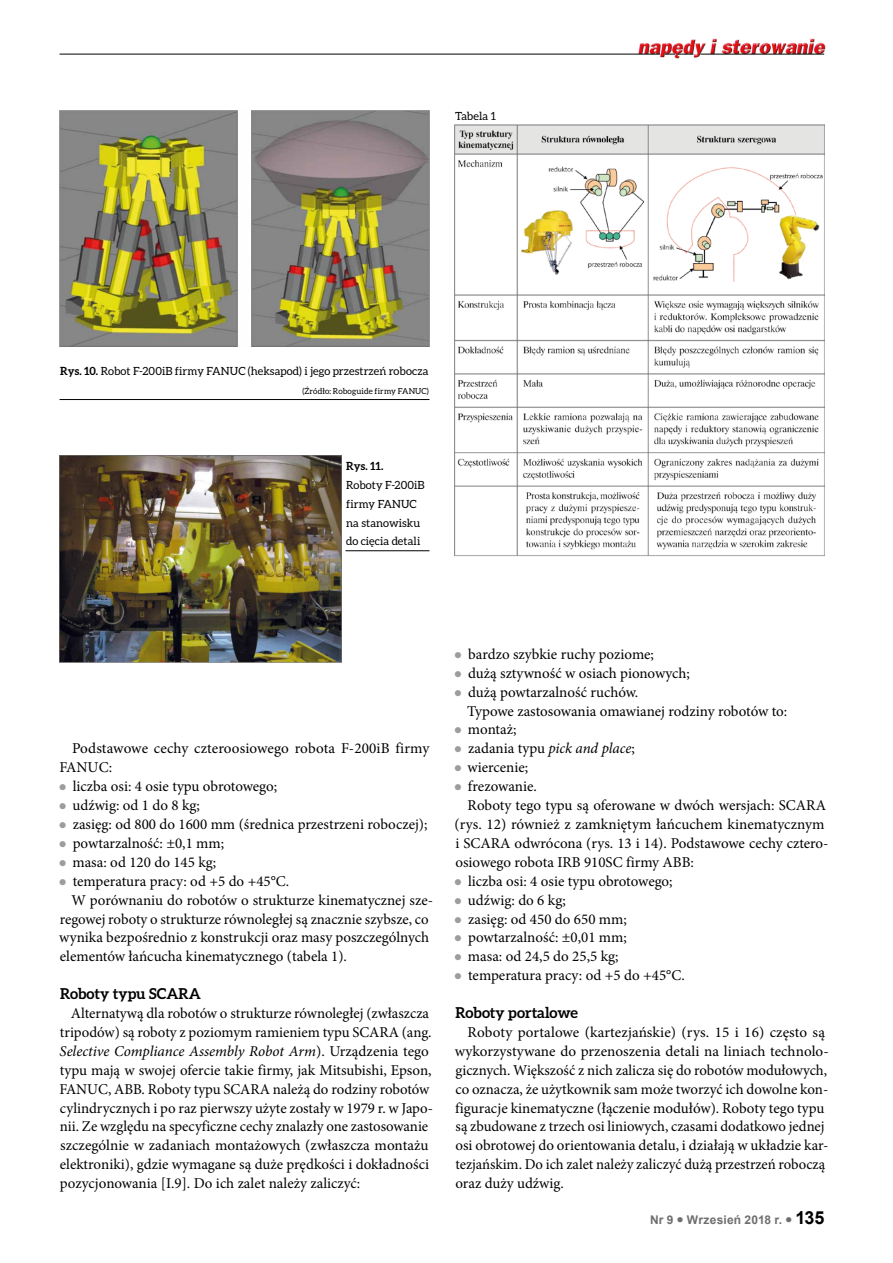
<style>
.page{position:relative;width:893px;height:1263px;background:#fff}
.page>*{position:absolute;margin:0;border:0;box-sizing:border-box;transform-origin:0 0}
.t1{font:15px/18.9px "Minion Pro";color:#000}
.t2{font:700 15px "Aleo";color:#000}
.t3{font:700 12px "Arial";letter-spacing:.015em;color:#706f6f}
.t4{font:11.25px/18.9px "Aleo";letter-spacing:.01em;color:#000}
.t5{font:700 11.25px "Aleo";color:#000}
.t6{font:8.25px "Aleo";letter-spacing:.015em;color:#000}
.s1{font-weight:700}
.s2{font-style:italic}
.s3{font-size:18px;color:#000}
</style>
<div class="page">
<img style="left:636px;top:38px;width:190px;height:21px">
<hr style="left:60px;top:54px;width:600px;height:1px;background:#000">
<svg style="left:665px;top:54px;width:28px;height:1px"></svg>
<hr style="left:700px;top:54px;width:124px;height:1px;background:#000">
<hr style="left:60px;top:399px;width:369px;height:1px;background:#000">
<img style="left:60px;top:111px;width:369px;height:235px">
<img style="left:60px;top:455px;width:281px;height:207px">
<hr style="left:345px;top:550px;width:84px;height:1px;background:#000">
<img style="left:454px;top:124px;width:371px;height:432px">
<p class="t4" style="left:455px;top:107px;width:42px">Tabela 1</p>
<p class="t4" style="left:60px;top:362px;width:370px"><span class="s1">Rys. 10.</span> Robot F-200iB firmy FANUC (heksapod) i jego przestrzeń robocza</p>
<p class="t6" style="left:302px;top:387px;width:128px">(źródło: Roboguide firmy FANUC)</p>
<p class="t5" style="left:346px;top:459px;width:39px">Rys. 11.</p>
<p class="t4" style="left:346px;top:475px;width:80px">Roboty F-200iB firmy FANUC na stanowisku do cięcia detali</p>
<p class="t1" style="left:72px;top:739px;width:359px">Podstawowe cechy czteroosiowego robota F-200iB firmy</p>
<p class="t1" style="left:59px;top:758px;width:54px">FANUC:</p>
<p class="t1" style="left:73px;top:777px;width:206px">liczba osi: 4 osie typu obrotowego;</p>
<p class="t1" style="left:72px;top:796px;width:129px">udźwig: od 1 do 8 kg;</p>
<p class="t1" style="left:73px;top:815px;width:356px">zasięg: od 800 do 1600 mm (średnica przestrzeni roboczej);</p>
<p class="t1" style="left:73px;top:834px;width:153px">powtarzalność: ±0,1 mm;</p>
<p class="t1" style="left:73px;top:853px;width:145px">masa: od 120 do 145 kg;</p>
<p class="t1" style="left:73px;top:871px;width:218px">temperatura pracy: od +5 do +45°C.</p>
<p class="t1" style="left:71px;top:890px;width:363px">W porównaniu do robotów o strukturze kinematycznej sze-</p>
<p class="t1" style="left:60px;top:909px;width:370px">regowej roboty o strukturze równoległej są znacznie szybsze, co</p>
<p class="t1" style="left:59px;top:928px;width:371px">wynika bezpośrednio z konstrukcji oraz masy poszczególnych</p>
<p class="t1" style="left:60px;top:947px;width:289px">elementów łańcucha kinematycznego (tabela 1).</p>
<p class="t2" style="left:60px;top:985px;width:143px">Roboty typu SCARA</p>
<p class="t1" style="left:59px;top:1004px;width:375px;text-indent:11px">Alternatywą dla robotów o strukturze równoległej (zwłaszcza tripodów) są roboty z poziomym ramieniem typu SCARA (ang.<br><span class="s2">Selective Compliance Assembly Robot Arm</span>). Urządzenia tego typu mają w swojej ofercie takie firmy, jak Mitsubishi, Epson, FANUC, ABB. Roboty typu SCARA należą do rodziny robotów cylindrycznych i po raz pierwszy użyte zostały w 1979 r. w Japo&shy;nii. Ze względu na specyficzne cechy znalazły one zastosowanie szczególnie w zadaniach montażowych (zwłaszcza montażu elektroniki), gdzie wymagane są duże prędkości i dokładności pozycjonowania [I.9]. Do ich zalet należy zaliczyć:</p>
<p class="t1" style="left:468px;top:645px;width:187px">bardzo szybkie ruchy poziome;</p>
<p class="t1" style="left:468px;top:664px;width:223px">dużą sztywność w osiach pionowych;</p>
<p class="t1" style="left:468px;top:682px;width:172px">dużą powtarzalność ruchów.</p>
<p class="t1" style="left:467px;top:701px;width:322px">Typowe zastosowania omawianej rodziny robotów to:</p>
<p class="t1" style="left:468px;top:720px;width:50px">montaż;</p>
<p class="t1" style="left:468px;top:739px;width:168px">zadania typu <span class="s2">pick and place</span>;</p>
<p class="t1" style="left:467px;top:758px;width:62px">wiercenie;</p>
<p class="t1" style="left:468px;top:777px;width:70px">frezowanie.</p>
<p class="t1" style="left:468px;top:796px;width:360px">Roboty tego typu są oferowane w dwóch wersjach: SCARA</p>
<p class="t1" style="left:455px;top:815px;width:371px">(rys. 12) również z zamkniętym łańcuchem kinematycznym</p>
<p class="t1" style="left:455px;top:834px;width:375px">i SCARA odwrócona (rys. 13 i 14). Podstawowe cechy cztero-</p>
<p class="t1" style="left:455px;top:853px;width:240px">osiowego robota IRB 910SC firmy ABB:</p>
<p class="t1" style="left:468px;top:871px;width:206px">liczba osi: 4 osie typu obrotowego;</p>
<p class="t1" style="left:468px;top:890px;width:99px">udźwig: do 6 kg;</p>
<p class="t1" style="left:468px;top:909px;width:160px">zasięg: od 450 do 650 mm;</p>
<p class="t1" style="left:468px;top:928px;width:160px">powtarzalność: ±0,01 mm;</p>
<p class="t1" style="left:468px;top:947px;width:152px">masa: od 24,5 do 25,5 kg;</p>
<p class="t1" style="left:468px;top:966px;width:218px">temperatura pracy: od +5 do +45°C.</p>
<p class="t2" style="left:455px;top:1004px;width:124px">Roboty portalowe</p>
<p class="t1" style="left:455px;top:1023px;width:375px;text-indent:13px">Roboty portalowe (kartezjańskie) (rys. 15 i 16) często są wykorzystywane do przenoszenia detali na liniach technolo&shy;gicznych. Większość z nich zalicza się do robotów modułowych, co oznacza, że użytkownik sam może tworzyć ich dowolne kon&shy;figuracje kinematyczne (łączenie modułów). Roboty tego typu są zbudowane z trzech osi liniowych, czasami dodatkowo jednej osi obrotowej do orientowania detalu, i działają w układzie kar&shy;tezjańskim. Do ich zalet należy zaliczyć dużą przestrzeń roboczą oraz duży udźwig.</p>
<p class="t3" style="left:650px;top:1212px;width:176px">Nr 9 ● Wrzesień 2018 r. ● <span class="s3">135</span></p>
</div>
